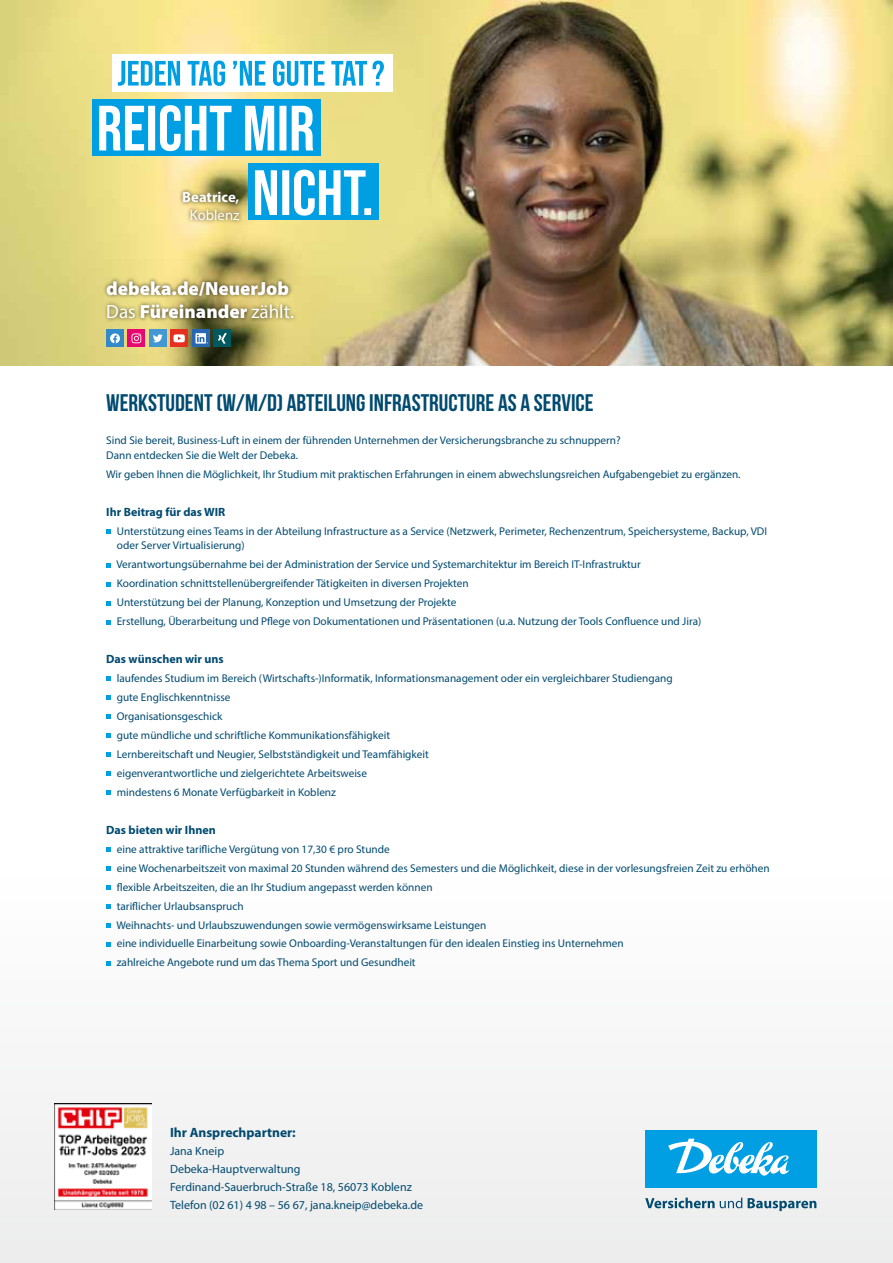
<style>
.page{position:relative;width:893px;height:1263px;background:#fff}
.page>*{position:absolute;margin:0;border:0;box-sizing:border-box;transform-origin:0 0}
.t1{font:700 24px "Bebas Neue";color:#014a70}
.t2{font:900 19.05px/23px "Myriad Pro";color:#fff}
.t3{font:700 14.7px "Myriad Pro";color:#fff}
.t4{font:14.7px "Myriad Pro";color:#fff}
.t5{font:700 13.5px "Myriad Pro";color:#014a70}
.t6{font:12px/18px "Myriad Pro";color:#014a70}
.t7{font:700 12px "Myriad Pro";color:#014a70}
.t8{font:11.25px/18.9px "Myriad Pro";color:#014a70}
.s1{font-weight:400}
</style>
<div class="page">
<div style="left:0;top:867px;width:893px;height:396px;background:#f6f6f6"></div>
<svg style="left:106px;top:529px;width:5px;height:5px"></svg>
<svg style="left:106px;top:563px;width:5px;height:5px"></svg>
<svg style="left:106px;top:582px;width:5px;height:5px"></svg>
<svg style="left:106px;top:601px;width:5px;height:4px"></svg>
<svg style="left:106px;top:620px;width:5px;height:4px"></svg>
<svg style="left:106px;top:676px;width:5px;height:5px"></svg>
<svg style="left:106px;top:695px;width:5px;height:5px"></svg>
<svg style="left:106px;top:714px;width:5px;height:5px"></svg>
<svg style="left:106px;top:733px;width:5px;height:5px"></svg>
<svg style="left:106px;top:752px;width:5px;height:5px"></svg>
<svg style="left:106px;top:771px;width:5px;height:5px"></svg>
<svg style="left:106px;top:790px;width:5px;height:5px"></svg>
<svg style="left:106px;top:847px;width:5px;height:5px"></svg>
<svg style="left:106px;top:866px;width:5px;height:5px"></svg>
<svg style="left:106px;top:885px;width:5px;height:5px"></svg>
<svg style="left:106px;top:904px;width:5px;height:5px"></svg>
<svg style="left:106px;top:923px;width:5px;height:5px"></svg>
<svg style="left:106px;top:942px;width:5px;height:5px"></svg>
<svg style="left:106px;top:961px;width:5px;height:5px"></svg>
<svg style="left:645px;top:1197px;width:171px;height:14px"></svg>
<div style="left:645px;top:1130px;width:171px;height:57px;background:#009ee3"></div>
<svg style="left:668px;top:1139px;width:121px;height:36px"></svg>
<img style="left:0;top:0;width:893px;height:366px">
<div style="left:179px;top:188px;width:65px;height:36px;background:#000;opacity:.7"></div>
<div style="left:103px;top:277px;width:195px;height:45px;background:#000;opacity:.7"></div>
<div style="left:149px;top:330px;width:17px;height:17px;background:#4397d3"></div>
<svg style="left:153px;top:334px;width:10px;height:8px"></svg>
<div style="left:128px;top:330px;width:17px;height:17px;background:#e60770"></div>
<svg style="left:131px;top:333px;width:10px;height:10px"></svg>
<div style="left:106px;top:330px;width:18px;height:17px;background:#318ac9"></div>
<svg style="left:110px;top:333px;width:10px;height:10px"></svg>
<div style="left:170px;top:330px;width:18px;height:17px;background:#e62e21"></div>
<svg style="left:173px;top:334px;width:12px;height:8px"></svg>
<div style="left:192px;top:330px;width:17px;height:17px;background:#2867b2"></div>
<div style="left:214px;top:330px;width:17px;height:17px;background:#00595e"></div>
<svg style="left:218px;top:333px;width:9px;height:11px"></svg>
<svg style="left:195px;top:333px;width:13px;height:11px"></svg>
<div style="left:112px;top:54px;width:280px;height:38px;background:#fff"></div>
<svg style="left:118px;top:61px;width:266px;height:25px"></svg>
<div style="left:92px;top:99px;width:229px;height:57px;background:#009ee3"></div>
<svg style="left:99px;top:105px;width:214px;height:46px"></svg>
<div style="left:248px;top:163px;width:130px;height:57px;background:#009ee3"></div>
<svg style="left:255px;top:170px;width:116px;height:46px"></svg>
<img style="left:54px;top:1104px;width:98px;height:105px">
<h3 class="t3" style="left:182px;top:188px;width:59px">Beatrice,</h3>
<h3 class="t4" style="left:190px;top:206px;width:51px">Koblenz</h3>
<h2 class="t2" style="left:106px;top:276px;width:189px">debeka.de/NeuerJob<br><span class="s1">Das</span> Füreinander <span class="s1">zählt.</span></h2>
<h1 class="t1" style="left:106px;top:389px;width:489px">WERKSTUDENT (W/M/D) ABTEILUNG INFRASTRUCTURE AS A SERVICE</h1>
<p class="t8" style="left:106px;top:433px;width:516px;line-height:14.7px">Sind Sie bereit, Business-Luft in einem der führenden Unternehmen der Versicherungsbranche zu schnuppern?<br>Dann entdecken Sie die Welt der Debeka.</p>
<p class="t8" style="left:106px;top:464px;width:636px">Wir geben Ihnen die Möglichkeit, Ihr Studium mit praktischen Erfahrungen in einem abwechslungsreichen Aufgabengebiet zu ergänzen.</p>
<p class="t7" style="left:106px;top:504px;width:120px">Ihr Beitrag für das WIR</p>
<p class="t8" style="left:117px;top:523px;width:652px;line-height:14.7px">Unterstützung eines Teams in der Abteilung Infrastructure as a Service (Netzwerk, Perimeter, Rechenzentrum, Speichersysteme, Backup, VDI oder Server Virtualisierung)</p>
<p class="t8" style="left:116px;top:555px;width:586px">Verantwortungsübernahme bei der Administration der Service und Systemarchitektur im Bereich IT-Infrastruktur Koordination schnittstellenübergreifender Tätigkeiten in diversen Projekten<br>Unterstützung bei der Planung, Konzeption und Umsetzung der Projekte<br>Erstellung, Überarbeitung und Pflege von Dokumentationen und Präsentationen (u.a. Nutzung der Tools Confluence und Jira)</p>
<p class="t7" style="left:106px;top:651px;width:119px">Das wünschen wir uns</p>
<p class="t8" style="left:117px;top:669px;width:557px">laufendes Studium im Bereich (Wirtschafts-)Informatik, Informationsmanagement oder ein vergleichbarer Studiengang gute Englischkenntnisse<br>Organisationsgeschick<br>gute mündliche und schriftliche Kommunikationsfähigkeit<br>Lernbereitschaft und Neugier, Selbstständigkeit und Teamfähigkeit<br>eigenverantwortliche und zielgerichtete Arbeitsweise<br>mindestens 6 Monate Verfügbarkeit in Koblenz</p>
<p class="t7" style="left:106px;top:822px;width:111px">Das bieten wir Ihnen</p>
<p class="t8" style="left:116px;top:839px;width:655px">eine attraktive tarifliche Vergütung von 17,30 € pro Stunde<br>eine Wochenarbeitszeit von maximal 20 Stunden während des Semesters und die Möglichkeit, diese in der vorlesungsfreien Zeit zu erhöhen flexible Arbeitszeiten, die an Ihr Studium angepasst werden können<br>tariflicher Urlaubsanspruch<br>Weihnachts- und Urlaubszuwendungen sowie vermögenswirksame Leistungen<br>eine individuelle Einarbeitung sowie Onboarding-Veranstaltungen für den idealen Einstieg ins Unternehmen<br>zahlreiche Angebote rund um das Thema Sport und Gesundheit</p>
<p class="t5" style="left:170px;top:1123px;width:127px">Ihr Ansprechpartner:</p>
<p class="t6" style="left:170px;top:1142px;width:255px">Jana Kneip<br>Debeka-Hauptverwaltung Ferdinand-Sauerbruch-Straße 18, 56073 Koblenz Telefon (02 61) 4 98 – 56 67, jana.kneip@debeka.de</p>
</div>
